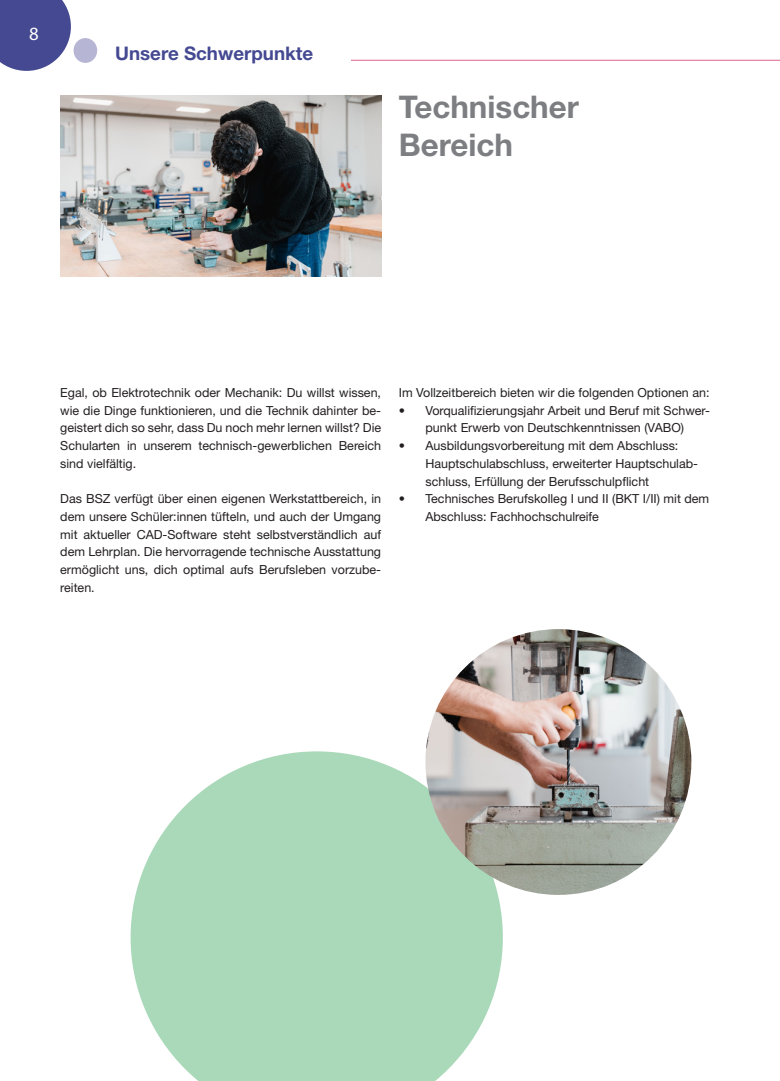
<style>
.page{position:relative;width:780px;height:1081px;background:#fff}
.page>*{position:absolute;margin:0;border:0;box-sizing:border-box;transform-origin:0 0}
.grau_Head_12pt{font:700 31.25px/37.5px "Helvetica Neue LT Std";color:#7c7e82}
.t1{font:700 18.75px "Helvetica Neue LT Std";color:#444992}
.t2{font:18.75px "Myriad Pro";color:#fff}
.t3{font:12.5px/17.8px "Helvetica Neue LT Std";color:#231f20;text-align:justify}
</style>
<div class="page">
<svg style="left:0;top:0;width:71px;height:71px;background:#595e9e"></svg>
<div style="left:74px;top:38px;width:23px;height:25px;background:#b7b5d4;border-radius:50%"></div>
<img style="left:60px;top:96px;width:321px;height:181px">
<hr style="left:351px;top:60px;width:429px;height:1px;background:#dd638f">
<svg style="left:131px;top:751px;width:372px;height:330px;background:#b4ddc2"></svg>
<img style="left:425px;top:629px;width:266px;height:266px;border-radius:133px">
<hr style="left:779px;top:410px;width:1px;height:53px;background:#444992">
<h2 class="t2" style="left:29px;top:22px;width:11px">8</h2>
<p class="t1" style="left:115px;top:42px;width:199px">Unsere Schwerpunkte</p>
<p class="grau_Head_12pt" style="left:399px;top:87px;width:181px">Technischer<br>Bereich</p>
<p class="t3" style="left:60px;top:383px;width:322px">Egal, ob Elektrotechnik oder Mechanik: Du willst wissen, wie die Dinge funktionieren, und die Technik dahinter be&shy;geistert dich so sehr, dass Du noch mehr lernen willst? Die Schularten in unserem technisch-gewerblichen Bereich sind vielfältig.</p>
<p class="t3" style="left:60px;top:490px;width:322px">Das BSZ verfügt über einen eigenen Werkstattbereich, in dem unsere Schüler:innen tüfteln, und auch der Umgang mit aktueller CAD-Software steht selbstverständlich auf dem Lehrplan. Die hervorragende technische Ausstattung ermöglicht uns, dich optimal aufs Berufsleben vorzube&shy;reiten.</p>
<p class="t3" style="left:399px;top:383px;width:312px">Im Vollzeitbereich bieten wir die folgenden Optionen an:</p>
<p class="t3" style="left:399px;top:401px;width:312px;text-align:center">• Vorqualifizierungsjahr Arbeit und Beruf mit Schwer&shy;punkt Erwerb von Deutschkenntnissen (VABO)</p>
<p class="t3" style="left:425px;top:437px;width:274px;text-align:left;text-indent:-27px">• Ausbildungsvorbereitung mit dem Abschluss:<br>Hauptschulabschluss, erweiterter Hauptschulab&shy;schluss, Erfüllung der Berufsschulpflicht</p>
<p class="t3" style="left:425px;top:490px;width:285px;text-indent:-27px">• Technisches Berufskolleg I und II (BKT I/II) mit dem<br>Abschluss: Fachhochschulreife</p>
</div>
